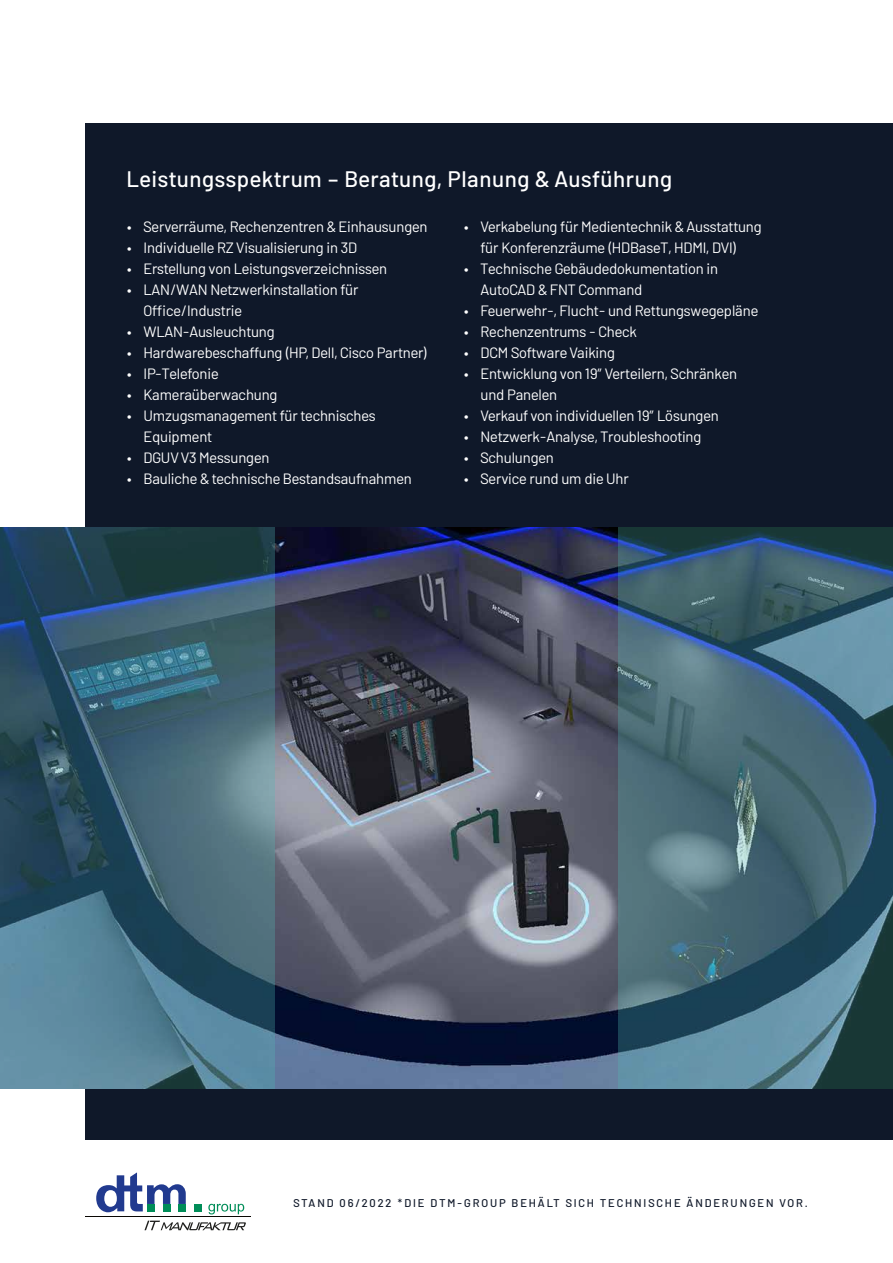
<style>
.page{position:relative;width:893px;height:1263px;background:#fff}
.page>*{position:absolute;margin:0;border:0;box-sizing:border-box;transform-origin:0 0}
.t1{font:500 22.5px "Barlow";letter-spacing:.02em;color:#fff}
.t2{font:15px/21px "Barlow";letter-spacing:-.01em;color:#fff}
.t3{font:500 11.25px "Barlow";letter-spacing:.17em;color:#0f1829}
</style>
<div class="page">
<div style="left:85px;top:123px;width:808px;height:1017px;background:#0f1829"></div>
<div style="left:194px;top:1204px;width:7px;height:7px;background:#008d58"></div>
<svg style="left:96px;top:1172px;width:90px;height:40px"></svg>
<svg style="left:208px;top:1204px;width:36px;height:10px"></svg>
<hr style="left:85px;top:1216px;width:165px;height:1px;background:#090703">
<svg style="left:144px;top:1220px;width:102px;height:10px"></svg>
<img style="left:274px;top:527px;width:345px;height:562px">
<svg style="left:0;top:527px;width:274px;height:562px"></svg>
<svg style="left:619px;top:527px;width:274px;height:562px"></svg>
<h1 class="t1" style="left:126px;top:162px;width:547px">Leistungsspektrum – Beratung, Planung &amp; Ausführung</h1>
<p class="t2" style="left:126px;top:215px;width:303px">• Serverräume, Rechenzentren &amp; Einhausungen</p>
<p class="t2" style="left:126px;top:236px;width:232px">• Individuelle RZ Visualisierung in 3D</p>
<p class="t2" style="left:126px;top:257px;width:262px">• Erstellung von Leistungsverzeichnissen</p>
<p class="t2" style="left:144px;top:278px;width:217px;text-indent:-17px">• LAN/WAN Netzwerkinstallation für<br>Office/Industrie</p>
<p class="t2" style="left:126px;top:320px;width:150px">• WLAN-Ausleuchtung</p>
<p class="t2" style="left:126px;top:341px;width:302px">• Hardwarebeschaffung (HP, Dell, Cisco Partner)</p>
<p class="t2" style="left:126px;top:362px;width:94px">• IP-Telefonie</p>
<p class="t2" style="left:126px;top:383px;width:153px">• Kameraüberwachung</p>
<p class="t2" style="left:144px;top:404px;width:234px;text-indent:-17px">• Umzugsmanagement für technisches<br>Equipment</p>
<p class="t2" style="left:126px;top:446px;width:144px">• DGUV V3 Messungen</p>
<p class="t2" style="left:126px;top:467px;width:287px">• Bauliche &amp; technische Bestandsaufnahmen</p>
<p class="t2" style="left:463px;top:215px;width:300px;text-align:center">• Verkabelung für Medientechnik &amp; Ausstattung für Konferenzräume (HDBaseT, HDMI, DVI)</p>
<p class="t2" style="left:480px;top:257px;width:239px;text-indent:-17px">• Technische Gebäudedokumentation in<br>AutoCAD &amp; FNT Command</p>
<p class="t2" style="left:463px;top:299px;width:296px">• Feuerwehr-, Flucht- und Rettungswegepläne</p>
<p class="t2" style="left:463px;top:320px;width:175px">• Rechenzentrums - Check</p>
<p class="t2" style="left:463px;top:341px;width:153px">• DCM Software Vaiking</p>
<p class="t2" style="left:480px;top:362px;width:258px;text-indent:-17px">• Entwicklung von 19″ Verteilern, Schränken und Panelen</p>
<p class="t2" style="left:463px;top:404px;width:257px">• Verkauf von individuellen 19″ Lösungen</p>
<p class="t2" style="left:463px;top:425px;width:239px">• Netzwerk-Analyse, Troubleshooting</p>
<p class="t2" style="left:463px;top:446px;width:92px">• Schulungen</p>
<p class="t2" style="left:463px;top:467px;width:167px">• Service rund um die Uhr</p>
<p class="t3" style="left:294px;top:1195px;width:516px">STAND 06/2022 *DIE DTM-GROUP BEHÄLT SICH TECHNISCHE ÄNDERUNGEN VOR.</p>
</div>
